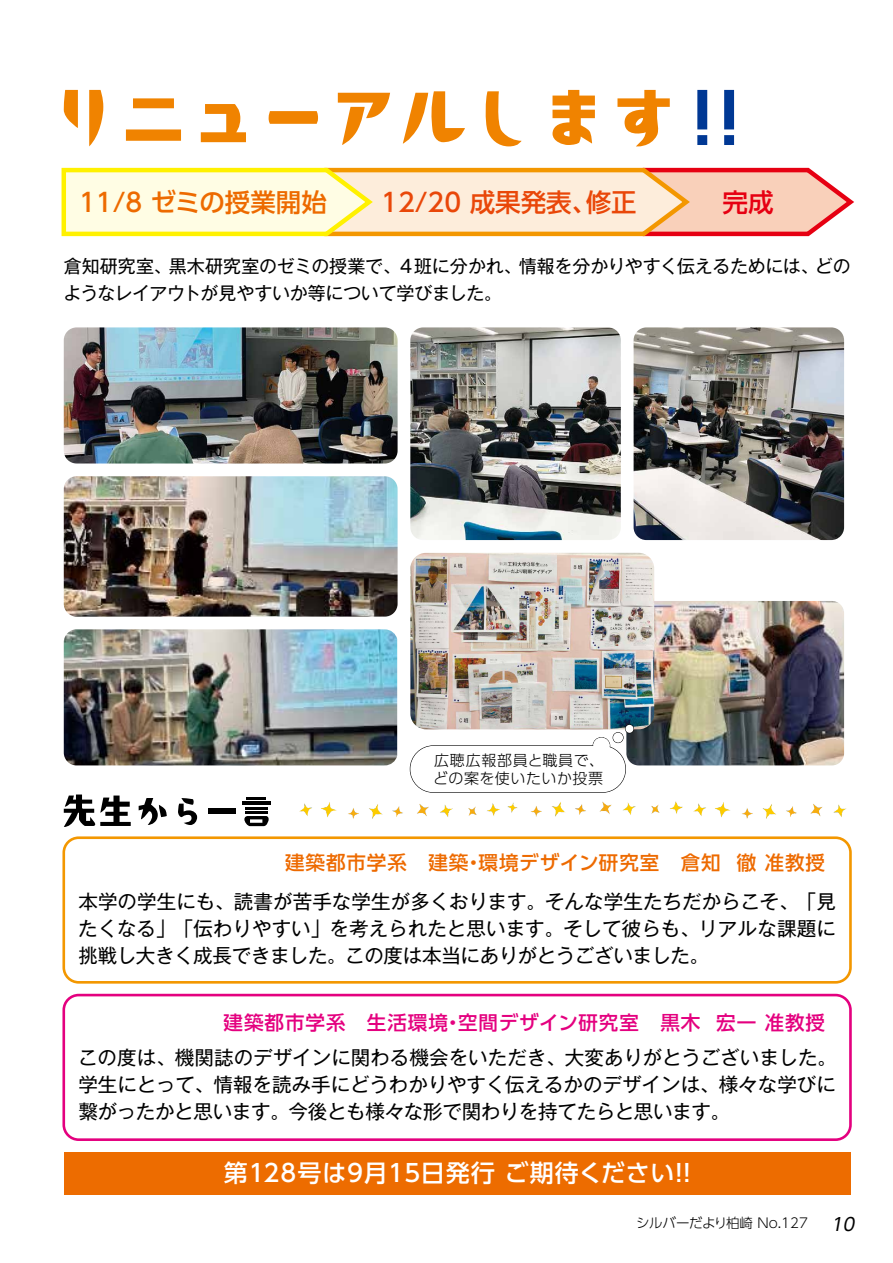
<style>
.page{position:relative;width:893px;height:1263px;background:#fff}
.page>*{position:absolute;margin:0;border:0;box-sizing:border-box;transform-origin:0 0}
.t1{font:500 25.5px "UD Shin Go Pro";color:#e94709}
.t2{font:500 25.5px "UD Shin Go Pro";color:#ed6a00}
.t3{font:500 25.5px "UD Shin Go Pro";color:#e60012}
.t4{font:500 24px "UD Shin Go Pro";letter-spacing:.025em;color:#fff}
.t5{font:19.5px/27px "Gothic MB101 Pro";letter-spacing:-.015em;color:#000;text-align:justify}
.t6{font:500 19.5px "UD Shin Go Pro";letter-spacing:.05em;color:#e4007f}
.t7{font:500 19.5px "UD Shin Go Pro";letter-spacing:.05em;color:#ed6a00}
.t8{font:18px/27px "Gothic MB101 Pro";letter-spacing:-.01em;color:#000}
.t9{font:italic 17.7px "UD Shin Go Pro";color:#000}
.t10{font:300 15px/18px "UD Shin Go Pro";letter-spacing:.03em;color:#000}
.t11{font:300 13.5px "UD Shin Go Pro";letter-spacing:-.015em;color:#000}
</style>
<div class="page">
<img style="left:61px;top:89px;width:793px;height:1106px">
<h1 class="t2" style="left:79px;top:181px;width:249px">11/8 ゼミの授業開始</h1>
<h1 class="t1" style="left:381px;top:181px;width:218px">12/20 成果発表、</h1>
<h1 class="t1" style="left:586px;top:181px;width:52px">修正</h1>
<h1 class="t3" style="left:723px;top:181px;width:52px">完成</h1>
<p class="t8" style="left:63px;top:250px;width:440px">倉知研究室、<br>ようなレイアウトが見やすいか等について学びました。</p>
<p class="t8" style="left:169px;top:250px;width:234px">黒木研究室のゼミの授業で、</p>
<p class="t8" style="left:397px;top:250px;width:126px">４班に分かれ、</p>
<p class="t8" style="left:519px;top:250px;width:302px">情報を分かりやすく伝えるためには、</p>
<p class="t8" style="left:815px;top:250px;width:37px">どの</p>
<p class="t10" style="left:433px;top:750px;width:172px">広聴広報部員と職員で、どの案を使いたいか投票</p>
<p class="t7" style="left:479px;top:847px;width:244px">環境デザイン研究室　倉知</p>
<p class="t7" style="left:285px;top:847px;width:185px">建築都市学系　建築</p>
<p class="t5" style="left:78px;top:885px;width:759px">本学の学生にも、読書が苦手な学生が多くおります。そんな学生たちだからこそ、「見たくなる」「伝わりやすい」を考えられたと思います。そして彼らも、リアルな課題に挑戦し大きく成長できました。この度は本当にありがとうございました。</p>
<p class="t7" style="left:737px;top:847px;width:90px">徹准教授</p>
<p class="t7" style="left:464px;top:847px;width:21px">・</p>
<p class="t6" style="left:458px;top:1007px;width:244px">空間デザイン研究室　黒木</p>
<p class="t6" style="left:224px;top:1007px;width:226px">建築都市学系　生活環境</p>
<p class="t5" style="left:78px;top:1041px;width:760px">この度は、機関誌のデザインに関わる機会をいただき、大変ありがとうございました。学生にとって、情報を読み手にどうわかりやすく伝えるかのデザインは、様々な学びに繋がったかと思います。今後とも様々な形で関わりを持てたらと思います。</p>
<p class="t6" style="left:716px;top:1007px;width:110px">宏一准教授</p>
<p class="t6" style="left:443px;top:1007px;width:21px">・</p>
<p class="t4" style="left:224px;top:1153px;width:468px">第128号は９月１５日発行ご期待ください !!</p>
<p class="t11" style="left:636px;top:1212px;width:173px">シルバーだより柏崎 No.127</p>
<p class="t9" style="left:831px;top:1209px;width:30px">10</p>
</div>
